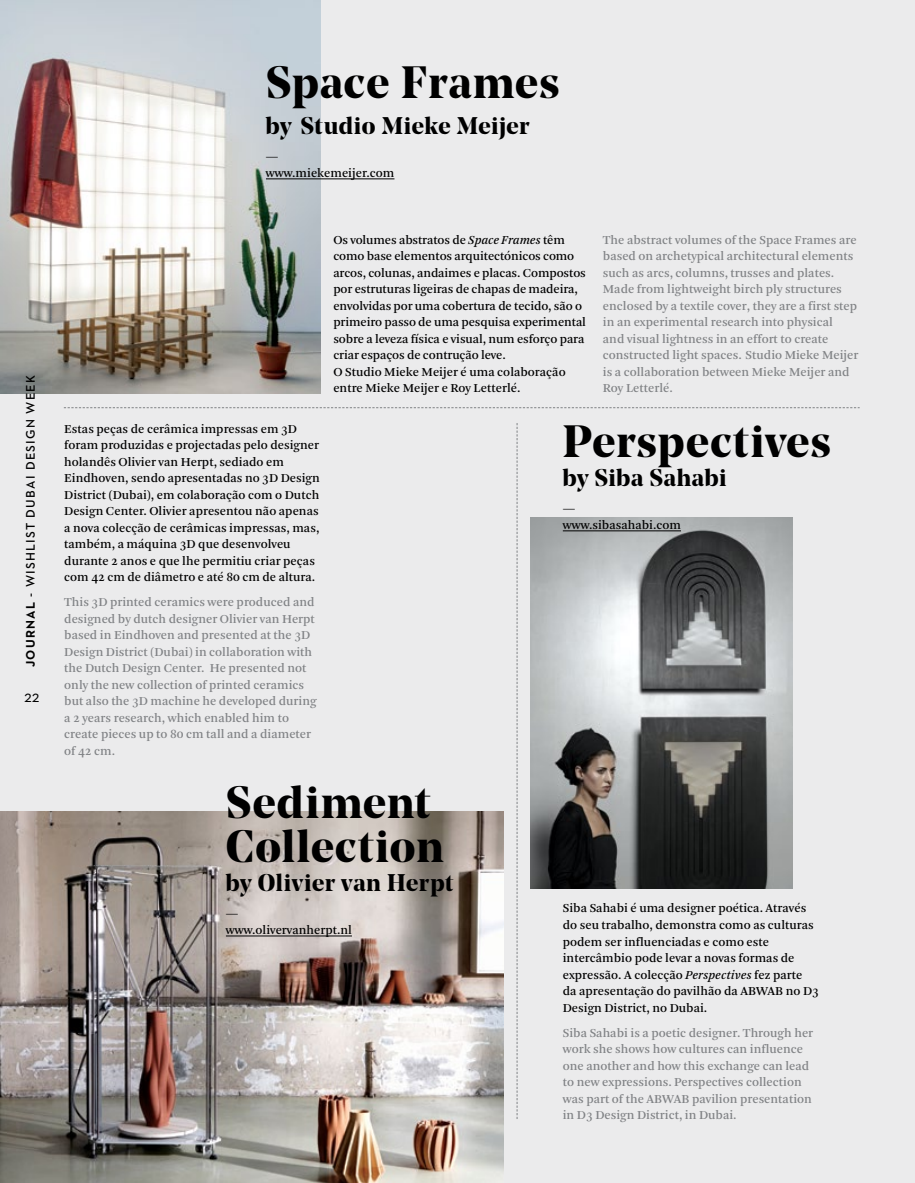
<style>
.page{position:relative;width:915px;height:1183px;background:#fff}
.page>*{position:absolute;margin:0;border:0;box-sizing:border-box;transform-origin:0 0}
.t1{font:700 45px/43.5px "Noe Display";letter-spacing:.02em;color:#000}
.t2{font:700 24px "Noe Display";letter-spacing:.02em;color:#000}
.t3{font:16.5px "Neutraface Text";color:#000}
.t4{font:12.75px/16.5px "Arnhem";color:#000}
.t5{font:12.75px/16.5px "Arnhem";color:#808285}
.t6{font:600 12.75px "Neutraface 2 Text";letter-spacing:.1em;color:#000}
.s1{font-weight:700}
.s2{font-style:italic}
</style>
<div class="page">
<div style="left:0;top:0;width:914px;height:1182px;background:#ebebec"></div>
<svg style="left:64px;top:407px;width:795px;height:1px"></svg>
<svg style="left:516px;top:423px;width:1px;height:695px"></svg>
<img style="left:0;top:0;width:320px;height:393px">
<img style="left:0;top:811px;width:503px;height:371px">
<hr style="left:226px;top:935px;width:126px;height:1px;background:#000">
<hr style="left:266px;top:178px;width:128px;height:1px;background:#000">
<img style="left:530px;top:517px;width:262px;height:370px">
<hr style="left:562px;top:530px;width:118px;height:1px;background:#000">
<p class="t6" style="left:22px;top:667px;width:294px;rotate:-90deg"><span class="s1">JOURNAL</span> - WISHLIST DUBAI DESIGN WEEK</p>
<p class="t3" style="left:24px;top:686px;width:17px">22</p>
<h1 class="t1" style="left:266px;top:59px;width:295px">Space Frames</h1>
<h2 class="t2" style="left:266px;top:110px;width:265px">by Studio Mieke Meijer</h2>
<p class="t4" style="left:266px;top:148px;width:130px">— www.miekemeijer.com</p>
<p class="t4" style="left:333px;top:231px;width:254px">Os volumes abstratos de <span class="s2">Space Frames</span> têm como base elementos arquitectónicos como arcos, colunas, andaimes e placas. Compostos por estruturas ligeiras de chapas de madeira, envolvidas por uma cobertura de tecido, são o primeiro passo de uma pesquisa experimental sobre a leveza física e visual, num esforço para criar espaços de contrução leve.<br>O Studio Mieke Meijer é uma colaboração entre Mieke Meijer e Roy Letterlé.</p>
<p class="t5" style="left:602px;top:231px;width:257px">The abstract volumes of the Space Frames are based on archetypical architectural elements such as arcs, columns, trusses and plates.<br>Made from lightweight birch ply structures enclosed by a textile cover, they are a first step in an experimental research into physical<br>and visual lightness in an effort to create constructed light spaces. Studio Mieke Meijer is a collaboration between Mieke Meijer and Roy Letterlé.</p>
<p class="t4" style="left:64px;top:420px;width:257px">Estas peças de cerâmica impressas em 3D foram produzidas e projectadas pelo designer holandês Olivier van Herpt, sediado em Eindhoven, sendo apresentadas no 3D Design District (Dubai), em colaboração com o Dutch Design Center. Olivier apresentou não apenas a nova colecção de cerâmicas impressas, mas, também, a máquina 3D que desenvolveu durante 2 anos e que lhe permitiu criar peças com 42 cm de diâmetro e até 80 cm de altura.</p>
<p class="t5" style="left:64px;top:594px;width:254px">This 3D printed ceramics were produced and designed by dutch designer Olivier van Herpt based in Eindhoven and presented at the 3D Design District (Dubai) in collaboration with the Dutch Design Center. He presented not only the new collection of printed ceramics but also the 3D machine he developed during a 2 years research, which enabled him to create pieces up to 80 cm tall and a diameter of 42 cm.</p>
<h1 class="t1" style="left:226px;top:779px;width:219px">Sediment<br>Collection</h1>
<h2 class="t2" style="left:226px;top:866px;width:229px">by Olivier van Herpt</h2>
<p class="t4" style="left:226px;top:905px;width:127px">— www.olivervanherpt.nl</p>
<h1 class="t1" style="left:562px;top:418px;width:270px">Perspectives</h1>
<h2 class="t2" style="left:562px;top:461px;width:165px">by Siba Sahabi</h2>
<p class="t4" style="left:562px;top:500px;width:120px">— www.sibasahabi.com</p>
<p class="t4" style="left:562px;top:900px;width:257px">Siba Sahabi é uma designer poética. Através do seu trabalho, demonstra como as culturas podem ser influenciadas e como este intercâmbio pode levar a novas formas de expressão. A colecção <span class="s2">Perspectives</span> fez parte da apresentação do pavilhão da ABWAB no D3<br>Design District, no Dubai.</p>
<p class="t5" style="left:562px;top:1024px;width:252px">Siba Sahabi is a poetic designer. Through her work she shows how cultures can influence one another and how this exchange can lead to new expressions. Perspectives collection was part of the ABWAB pavilion presentation in D3 Design District, in Dubai.</p>
</div>
